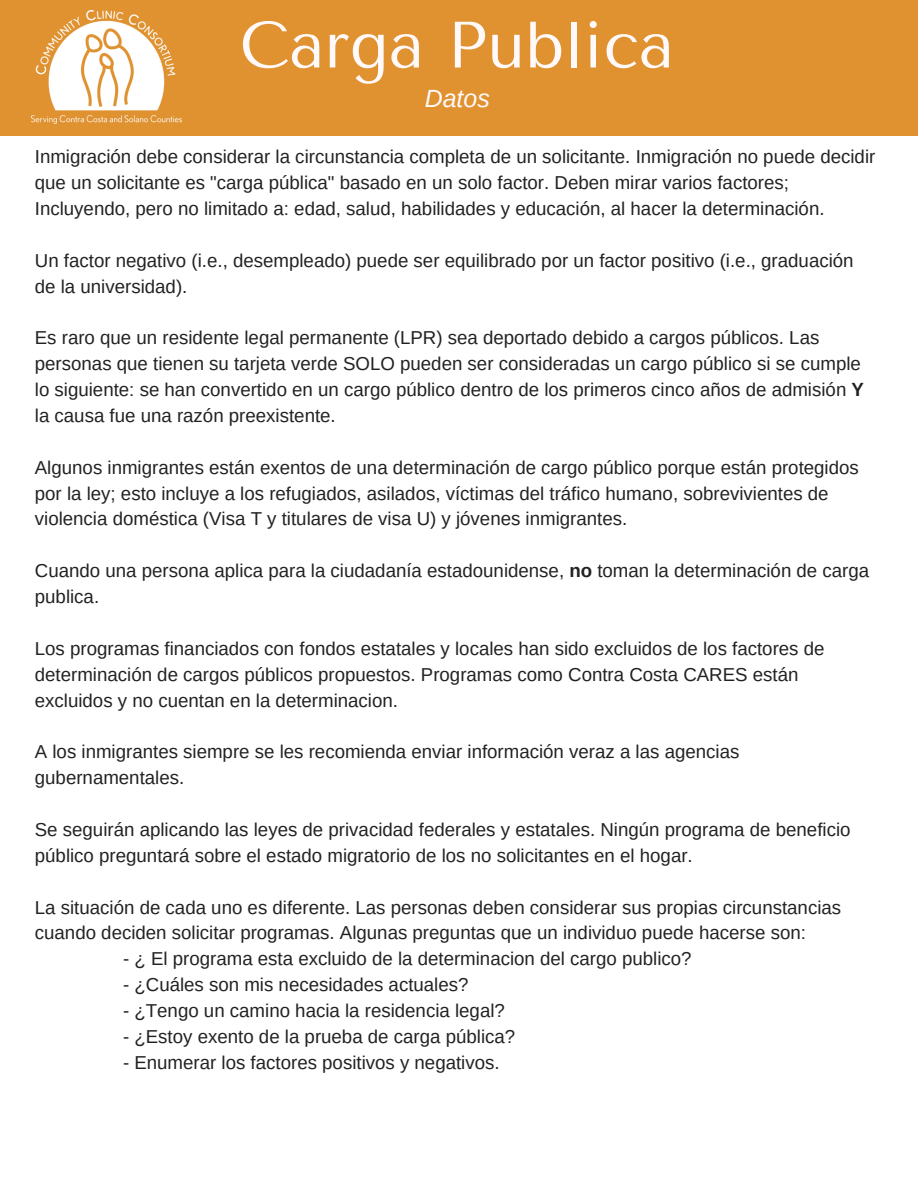
<style>
.page{position:relative;width:918px;height:1188px;background:#fff}
.page>*{position:absolute;margin:0;border:0;box-sizing:border-box;transform-origin:0 0}
.t1{font:65.4px "Tenor Sans";color:#fff9f9}
.t2{font:italic 24.9px "Arimo";color:#fff9f9}
.t3{font:18.75px/25.8px "Arimo";color:#222}
.s1{font-weight:700}
</style>
<div class="page">
<div style="left:0;top:0;width:918px;height:136px;background:#e09231"></div>
<img style="left:32px;top:10px;width:149px;height:114px">
<h1 class="t1" style="left:240px;top:7px;width:436px">Carga Publica</h1>
<h2 class="t2" style="left:425px;top:84px;width:67px">Datos</h2>
<p class="t3" style="left:35px;top:144px;width:842px">Inmigración debe considerar la circunstancia completa de un solicitante. Inmigración no puede decidir que un solicitante es "carga pública" basado en un solo factor. Deben mirar varios factores;<br>Incluyendo, pero no limitado a: edad, salud, habilidades y educación, al hacer la determinación.</p>
<p class="t3" style="left:35px;top:247px;width:820px">Un factor negativo (i.e., desempleado) puede ser equilibrado por un factor positivo (i.e., graduación de la universidad).</p>
<p class="t3" style="left:35px;top:325px;width:831px">Es raro que un residente legal permanente (LPR) sea deportado debido a cargos públicos. Las personas que tienen su tarjeta verde SOLO pueden ser consideradas un cargo público si se cumple lo siguiente: se han convertido en un cargo público dentro de los primeros cinco años de admisión <span class="s1">Y </span>la causa fue una razón preexistente.</p>
<p class="t3" style="left:35px;top:454px;width:826px">Algunos inmigrantes están exentos de una determinación de cargo público porque están protegidos por la ley; esto incluye a los refugiados, asilados, víctimas del tráfico humano, sobrevivientes de violencia doméstica (Visa T y titulares de visa U) y jóvenes inmigrantes.</p>
<p class="t3" style="left:35px;top:558px;width:836px">Cuando una persona aplica para la ciudadanía estadounidense, <span class="s1">no</span> toman la determinación de carga publica.</p>
<p class="t3" style="left:35px;top:635px;width:791px">Los programas financiados con fondos estatales y locales han sido excluidos de los factores de determinación de cargos públicos propuestos. Programas como Contra Costa CARES están excluidos y no cuentan en la determinacion.</p>
<p class="t3" style="left:35px;top:739px;width:706px">A los inmigrantes siempre se les recomienda enviar información veraz a las agencias gubernamentales.</p>
<p class="t3" style="left:35px;top:816px;width:817px">Se seguirán aplicando las leyes de privacidad federales y estatales. Ningún programa de beneficio público preguntará sobre el estado migratorio de los no solicitantes en el hogar.</p>
<p class="t3" style="left:35px;top:894px;width:808px">La situación de cada uno es diferente. Las personas deben considerar sus propias circunstancias cuando deciden solicitar programas. Algunas preguntas que un individuo puede hacerse son:</p>
<p class="t3" style="left:123px;top:946px;width:570px">- ¿ El programa esta excluido de la determinacion del cargo publico?</p>
<p class="t3" style="left:123px;top:972px;width:347px">- ¿Cuáles son mis necesidades actuales?</p>
<p class="t3" style="left:123px;top:998px;width:383px">- ¿Tengo un camino hacia la residencia legal?</p>
<p class="t3" style="left:123px;top:1023px;width:394px">- ¿Estoy exento de la prueba de carga pública?</p>
<p class="t3" style="left:123px;top:1049px;width:378px">- Enumerar los factores positivos y negativos.</p>
</div>
